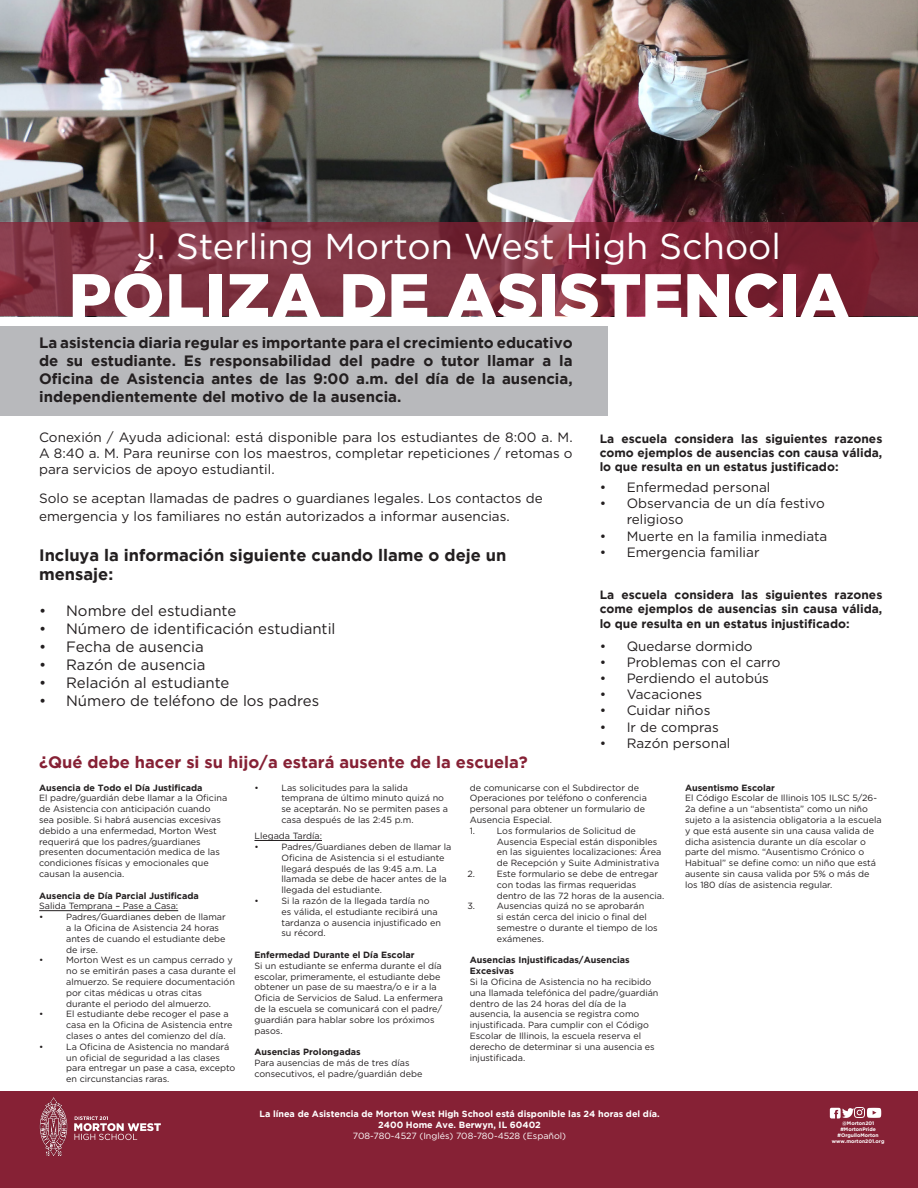
<style>
.page{position:relative;width:918px;height:1188px;background:#fff}
.page>*{position:absolute;margin:0;border:0;box-sizing:border-box;transform-origin:0 0}
.t1{font:900 63px "Gotham";color:#fff}
.t2{font:36px "Gotham";color:#fff}
.t3{font:700 16.5px/19.8px "Gotham";color:#231f20}
.t4{font:700 16.5px "Gotham";color:#862135}
.t5{font:700 15px/18px "Gotham";color:#231f20;text-align:justify}
.t6{font:15px "Gotham";color:#231f20}
.t7{font:13.5px/16.2px "Gotham";color:#231f20}
.t8{font:700 12px/14.4px "Gotham";color:#231f20;text-align:justify}
.t9{font:9px/10.8px "Gotham";color:#231f20}
.t10{font:700 9px/10.8px "Gotham";color:#231f20}
.t11{font:700 9px "Gotham";color:#fff}
.t12{font:9px "Gotham";color:#fff}
.t13{font:700 5.1px "Gotham";color:#fff}
</style>
<div class="page">
<img style="left:0;top:0;width:918px;height:317px">
<svg style="left:0;top:222px;width:918px;height:93px;background:#7f2e3e"></svg>
<div style="left:0;top:326px;width:607px;height:89px;background:#b8b9bc"></div>
<hr style="left:39px;top:910px;width:139px;height:1px;background:#231f20">
<hr style="left:254px;top:840px;width:68px;height:1px;background:#231f20">
<div style="left:0;top:1092px;width:918px;height:96px;background:#862135"></div>
<img style="left:39px;top:1098px;width:29px;height:57px">
<svg style="left:74px;top:1116px;width:87px;height:25px"></svg>
<svg style="left:829px;top:1107px;width:32px;height:12px"></svg>
<svg style="left:842px;top:1107px;width:13px;height:12px"></svg>
<svg style="left:861px;top:1107px;width:21px;height:11px"></svg>
<p class="t2" style="left:137px;top:226px;width:646px">J. Sterling Morton West High School</p>
<p class="t1" style="left:69px;top:260px;width:782px">PÓLIZA DE ASISTENCIA</p>
<p class="t5" style="left:39px;top:334px;width:535px">La asistencia diaria regular es importante para el crecimiento educativo de su estudiante. Es responsabilidad del padre o tutor llamar a la Oficina de Asistencia antes de las 9:00 a.m. del día de la ausencia, independientemente del motivo de la ausencia.</p>
<p class="t7" style="left:39px;top:429px;width:535px;text-align:justify">Conexión / Ayuda adicional: está disponible para los estudiantes de 8:00 a. M.<br>A 8:40 a. M. Para reunirse con los maestros, completar repeticiones / retomas o para servicios de apoyo estudiantil.</p>
<p class="t7" style="left:39px;top:489px;width:505px;line-height:18px">Solo se aceptan llamadas de padres o guardianes legales. Los contactos de emergencia y los familiares no están autorizados a informar ausencias.</p>
<p class="t3" style="left:39px;top:544px;width:469px">Incluya la información siguiente cuando llame o deje un mensaje:</p>
<p class="t6" style="left:39px;top:603px;width:199px">• Nombre del estudiante</p>
<p class="t6" style="left:39px;top:621px;width:298px">• Número de identificación estudiantil</p>
<p class="t6" style="left:39px;top:639px;width:166px">• Fecha de ausencia</p>
<p class="t6" style="left:39px;top:657px;width:168px">• Razón de ausencia</p>
<p class="t6" style="left:39px;top:675px;width:192px">• Relación al estudiante</p>
<p class="t6" style="left:39px;top:693px;width:282px">• Número de teléfono de los padres</p>
<p class="t4" style="left:39px;top:753px;width:490px">¿Qué debe hacer si su hijo/a estará ausente de la escuela?</p>
<p class="t8" style="left:600px;top:431px;width:284px">La escuela considera las siguientes razones como ejemplos de ausencias con causa válida, lo que resulta en un estatus justificado:</p>
<p class="t7" style="left:600px;top:479px;width:172px">• Enfermedad personal</p>
<p class="t7" style="left:627px;top:495px;width:200px;text-indent:-27px">• Observancia de un día festivo religioso</p>
<p class="t7" style="left:600px;top:527px;width:229px">• Muerte en la familia inmediata</p>
<p class="t7" style="left:600px;top:544px;width:161px">• Emergencia familiar</p>
<p class="t8" style="left:600px;top:587px;width:284px">La escuela considera las siguientes razones come ejemplos de ausencias sin causa válida, lo que resulta en un estatus injustificado:</p>
<p class="t7" style="left:600px;top:637px;width:155px">• Quedarse dormido</p>
<p class="t7" style="left:600px;top:654px;width:182px">• Problemas con el carro</p>
<p class="t7" style="left:600px;top:670px;width:171px">• Perdiendo el autobús</p>
<p class="t7" style="left:600px;top:686px;width:104px">• Vacaciones</p>
<p class="t7" style="left:600px;top:702px;width:112px">• Cuidar niños</p>
<p class="t7" style="left:600px;top:718px;width:121px">• Ir de compras</p>
<p class="t7" style="left:600px;top:735px;width:132px">• Razón personal</p>
<p class="t10" style="left:39px;top:782px;width:165px">Ausencia de Todo el Día Justificada</p>
<p class="t9" style="left:39px;top:793px;width:190px">El padre/guardián debe llamar a la Oficina de Asistencia con anticipación cuando sea posible. Si habrá ausencias excesivas debido a una enfermedad, Morton West requerirá que los padres/guardianes presenten documentación medica de las condiciones físicas y emocionales que causan la ausencia.</p>
<p class="t10" style="left:39px;top:890px;width:161px">Ausencia de Día Parcial Justificada</p>
<p class="t9" style="left:39px;top:901px;width:141px">Salida Temprana – Pase a Casa:</p>
<p class="t9" style="left:39px;top:912px;width:6px">•</p>
<p class="t9" style="left:66px;top:912px;width:161px">Padres/Guardianes deben de llamar a la Oficina de Asistencia 24 horas antes de cuando el estudiante debe de irse.</p>
<p class="t9" style="left:39px;top:955px;width:6px">•</p>
<p class="t9" style="left:66px;top:955px;width:171px">Morton West es un campus cerrado y no se emitirán pases a casa durante el almuerzo. Se requiere documentación por citas médicas u otras citas durante el periodo del almuerzo.</p>
<p class="t9" style="left:39px;top:1009px;width:6px">•</p>
<p class="t9" style="left:66px;top:1009px;width:168px">El estudiante debe recoger el pase a casa en la Oficina de Asistencia entre clases o antes del comienzo del día.</p>
<p class="t9" style="left:39px;top:1041px;width:6px">•</p>
<p class="t9" style="left:66px;top:1041px;width:171px">La Oficina de Asistencia no mandará un oficial de seguridad a las clases para entregar un pase a casa, excepto en circunstancias raras.</p>
<p class="t9" style="left:254px;top:782px;width:6px">•</p>
<p class="t9" style="left:281px;top:782px;width:168px">Las solicitudes para la salida temprana de último minuto quizá no se aceptarán. No se permiten pases a casa después de las 2:45 p.m.</p>
<p class="t9" style="left:254px;top:831px;width:69px">Llegada Tardía:</p>
<p class="t9" style="left:254px;top:841px;width:6px">•</p>
<p class="t9" style="left:281px;top:841px;width:171px">Padres/Guardianes deben de llamar la Oficina de Asistencia si el estudiante llegará después de las 9:45 a.m. La llamada se debe de hacer antes de la llegada del estudiante.</p>
<p class="t9" style="left:254px;top:895px;width:6px">•</p>
<p class="t9" style="left:281px;top:895px;width:161px">Si la razón de la llegada tardía no es válida, el estudiante recibirá una tardanza o ausencia injustificado en su récord.</p>
<p class="t10" style="left:254px;top:949px;width:162px">Enfermedad Durante el Día Escolar</p>
<p class="t9" style="left:254px;top:960px;width:190px">Si un estudiante se enferma durante el día escolar, primeramente, el estudiante debe obtener un pase de su maestra/o e ir a la Oficia de Servicios de Salud. La enfermera de la escuela se comunicará con el padre/ guardián para hablar sobre los próximos pasos.</p>
<p class="t10" style="left:254px;top:1046px;width:108px">Ausencias Prolongadas</p>
<p class="t9" style="left:254px;top:1057px;width:169px">Para ausencias de más de tres días consecutivos, el padre/guardián debe</p>
<p class="t9" style="left:470px;top:782px;width:179px">de comunicarse con el Subdirector de Operaciones por teléfono o conferencia personal para obtener un formulario de Ausencia Especial.</p>
<p class="t9" style="left:497px;top:825px;width:166px;text-indent:-27px">1. Los formularios de Solicitud de Ausencia Especial están disponibles en las siguientes localizaciones: Área de Recepción y Suite Administrativa</p>
<p class="t9" style="left:497px;top:868px;width:169px;text-indent:-29px">2. Este formulario se debe de entregar con todas las firmas requeridas dentro de las 72 horas de la ausencia.</p>
<p class="t9" style="left:497px;top:901px;width:163px;text-indent:-29px">3. Ausencias quizá no se aprobarán<br>si están cerca del inicio o final del semestre o durante el tiempo de los exámenes.</p>
<p class="t10" style="left:470px;top:955px;width:162px">Ausencias Injustificadas/Ausencias<br>Excesivas</p>
<p class="t9" style="left:470px;top:976px;width:190px">Si la Oficina de Asistencia no ha recibido una llamada telefónica del padre/guardián dentro de las 24 horas del día de la ausencia, la ausencia se registra como injustificada. Para cumplir con el Código Escolar de Illinois, la escuela reserva el derecho de determinar si una ausencia es injustificada.</p>
<p class="t11" style="left:259px;top:1109px;width:402px">La línea de Asistencia de Morton West High School está disponible las 24 horas del día.</p>
<p class="t11" style="left:378px;top:1119px;width:164px">2400 Home Ave. Berwyn, IL 60402</p>
<p class="t12" style="left:353px;top:1130px;width:215px">708-780-4527 (Inglés) 708-780-4528 (Español)</p>
<p class="t10" style="left:685px;top:782px;width:92px">Ausentismo Escolar</p>
<p class="t9" style="left:685px;top:793px;width:198px">El Código Escolar de Illinois 105 ILSC 5/26- 2a define a un “absentista” como un niño sujeto a la asistencia obligatoria a la escuela y que está ausente sin una causa valida de dicha asistencia durante un día escolar o parte del mismo. “Ausentismo Crónico o Habitual” se define como: un niño que está ausente sin causa valida por 5% o más de los 180 días de asistencia regular.</p>
<p class="t13" style="left:842px;top:1120px;width:34px">@Morton201</p>
<p class="t13" style="left:840px;top:1126px;width:37px">#MortonPride</p>
<p class="t13" style="left:838px;top:1132px;width:43px">#OrgulloMorton</p>
<p class="t13" style="left:832px;top:1138px;width:54px">www.morton201.org</p>
</div>
